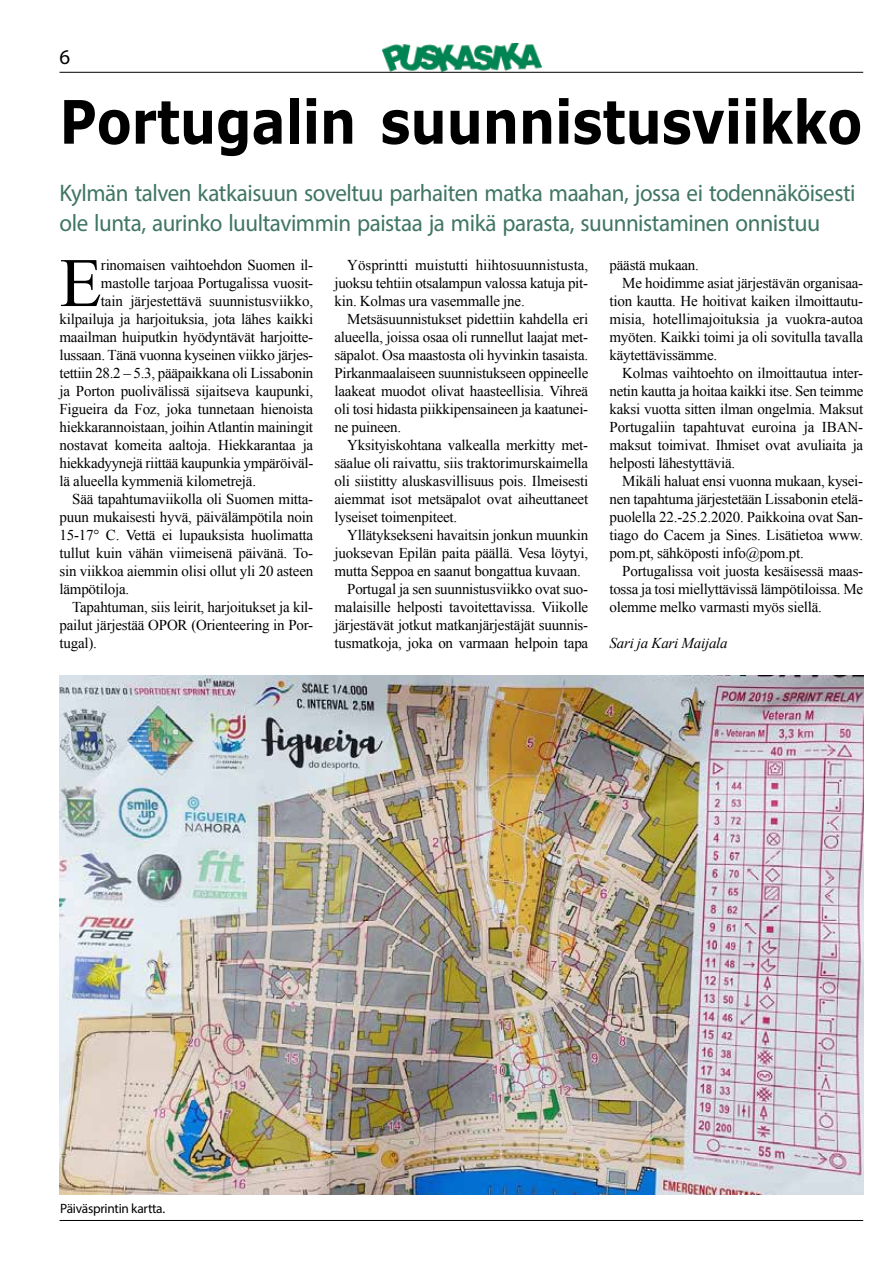
<style>
.page{position:relative;width:893px;height:1263px;background:#fff}
.page>*{position:absolute;margin:0;border:0;box-sizing:border-box;transform-origin:0 0}
.t1{font:69.3px "Times New Roman";color:#000}
.t2{font:700 60px "Verdana";letter-spacing:-.005em;color:#000;scale:.85 1}
.t3{font:24px/30px "Myriad Pro";letter-spacing:-.02em;color:#407663;scale:.96 1}
.t4{font:21px "Myriad Pro";color:#000}
.t5{font:15px/18px "Times New Roman";letter-spacing:-.015em;color:#000;text-align:justify}
.t6{font:italic 15px "Times New Roman";letter-spacing:-.015em;color:#000}
.t7{font:13.5px "Myriad Pro";letter-spacing:-.02em;color:#000}
</style>
<div class="page">
<img style="left:382px;top:44px;width:159px;height:28px">
<hr style="left:60px;top:72px;width:803px;height:1px;background:#000">
<hr style="left:60px;top:1220px;width:803px;height:1px;background:#000">
<img style="left:60px;top:676px;width:803px;height:518px">
<h3 class="t4" style="left:60px;top:44px;width:12px">6</h3>
<h2 class="t2" style="left:60px;top:79px;width:946px">Portugalin suunnistusviikko</h2>
<h3 class="t3" style="left:60px;top:177px;width:831px">Kylmän talven katkaisuun soveltuu parhaiten matka maahan, jossa ei todennäköisesti ole lunta, aurinko luultavimmin paistaa ja mikä parasta, suunnistaminen onnistuu</h3>
<p class="t5" style="left:609px;top:256px;width:91px">päästä mukaan.</p>
<p class="t5" style="left:622px;top:274px;width:242px">Me hoidimme asiat järjestävän organisaa-</p>
<p class="t5" style="left:609px;top:292px;width:255px">tion kautta. He hoitivat kaiken ilmoittautu-</p>
<p class="t5" style="left:609px;top:310px;width:255px">misia, hotellimajoituksia ja vuokra-autoa</p>
<p class="t5" style="left:609px;top:328px;width:255px">myöten. Kaikki toimi ja oli sovitulla tavalla</p>
<p class="t5" style="left:609px;top:346px;width:109px">käytettävissämme.</p>
<p class="t5" style="left:622px;top:364px;width:242px">Kolmas vaihtoehto on ilmoittautua inter-</p>
<p class="t5" style="left:609px;top:382px;width:255px">netin kautta ja hoitaa kaikki itse. Sen teimme</p>
<p class="t5" style="left:609px;top:400px;width:255px">kaksi vuotta sitten ilman ongelmia. Maksut</p>
<p class="t5" style="left:609px;top:418px;width:255px">Portugaliin tapahtuvat euroina ja IBAN-</p>
<p class="t5" style="left:609px;top:436px;width:255px">maksut toimivat. Ihmiset ovat avuliaita ja</p>
<p class="t5" style="left:609px;top:454px;width:127px">helposti lähestyttäviä.</p>
<p class="t5" style="left:622px;top:472px;width:242px">Mikäli haluat ensi vuonna mukaan, kysei-</p>
<p class="t5" style="left:609px;top:490px;width:255px">nen tapahtuma järjestetään Lissabonin etelä-</p>
<p class="t5" style="left:609px;top:508px;width:255px">puolella 22.-25.2.2020. Paikkoina ovat San-</p>
<p class="t5" style="left:609px;top:526px;width:255px">tiago do Cacem ja Sines. Lisätietoa www.</p>
<p class="t5" style="left:609px;top:544px;width:196px">pom.pt, sähköposti info@pom.pt.</p>
<p class="t5" style="left:622px;top:562px;width:243px">Portugalissa voit juosta kesäisessä maas-</p>
<p class="t5" style="left:609px;top:580px;width:255px">tossa ja tosi miellyttävissä lämpötiloissa. Me</p>
<p class="t5" style="left:609px;top:598px;width:214px">olemme melko varmasti myös siellä.</p>
<p class="t6" style="left:609px;top:633px;width:120px">Sari ja Kari Maijala</p>
<h1 class="t1" style="left:60px;top:236px;width:44px">E</h1>
<p class="t5" style="left:101px;top:256px;width:214px">rinomaisen vaihtoehdon Suomen il-</p>
<p class="t5" style="left:334px;top:256px;width:255px;text-indent:13px">Yösprintti muistutti hiihtosuunnistusta, juoksu tehtiin otsalampun valossa katuja pit&shy;kin. Kolmas ura vasemmalle jne.</p>
<p class="t5" style="left:334px;top:310px;width:255px;text-indent:13px">Metsäsuunnistukset pidettiin kahdella eri alueella, joissa osaa oli runnellut laajat met&shy;säpalot. Osa maastosta oli hyvinkin tasaista.<br>Pirkanmaalaiseen suunnistukseen oppineelle laakeat muodot olivat haasteellisia. Vihreä oli tosi hidasta piikkipensaineen ja kaatunei&shy;ne puineen.</p>
<p class="t5" style="left:334px;top:436px;width:255px;text-indent:13px">Yksityiskohtana valkealla merkitty met&shy;säalue oli raivattu, siis traktorimurskaimella oli siistitty aluskasvillisuus pois. Ilmeisesti aiemmat isot metsäpalot ovat aiheuttaneet lyseiset toimenpiteet.</p>
<p class="t5" style="left:347px;top:526px;width:242px">Yllätyksekseni havaitsin jonkun muunkin</p>
<p class="t5" style="left:334px;top:544px;width:255px">juoksevan Epilän paita päällä. Vesa löytyi,</p>
<p class="t5" style="left:334px;top:562px;width:248px">mutta Seppoa en saanut bongattua kuvaan.</p>
<p class="t5" style="left:347px;top:580px;width:242px">Portugal ja sen suunnistusviikko ovat suo-</p>
<p class="t5" style="left:334px;top:598px;width:255px">malaisille helposti tavoitettavissa. Viikolle</p>
<p class="t5" style="left:334px;top:616px;width:255px">järjestävät jotkut matkanjärjestäjät suunnis-</p>
<p class="t5" style="left:334px;top:634px;width:255px">tusmatkoja, joka on varmaan helpoin tapa</p>
<p class="t5" style="left:101px;top:274px;width:214px">mastolle tarjoaa Portugalissa vuosit-</p>
<p class="t5" style="left:101px;top:292px;width:214px">tain järjestettävä suunnistusviikko,</p>
<p class="t5" style="left:60px;top:310px;width:255px">kilpailuja ja harjoituksia, jota lähes kaikki</p>
<p class="t5" style="left:60px;top:328px;width:255px">maailman huiputkin hyödyntävät harjoitte-</p>
<p class="t5" style="left:60px;top:346px;width:255px">lussaan. Tänä vuonna kyseinen viikko järjes-</p>
<p class="t5" style="left:60px;top:364px;width:255px">tettiin 28.2 – 5.3, pääpaikkana oli Lissabonin</p>
<p class="t5" style="left:60px;top:382px;width:255px">ja Porton puolivälissä sijaitseva kaupunki,</p>
<p class="t5" style="left:60px;top:400px;width:255px">Figueira da Foz, joka tunnetaan hienoista</p>
<p class="t5" style="left:60px;top:418px;width:255px">hiekkarannoistaan, joihin Atlantin mainingit</p>
<p class="t5" style="left:60px;top:436px;width:255px">nostavat komeita aaltoja. Hiekkarantaa ja</p>
<p class="t5" style="left:60px;top:454px;width:255px">hiekkadyynejä riittää kaupunkia ympäröiväl-</p>
<p class="t5" style="left:60px;top:472px;width:198px">lä alueella kymmeniä kilometrejä.</p>
<p class="t5" style="left:72px;top:490px;width:242px">Sää tapahtumaviikolla oli Suomen mitta-</p>
<p class="t5" style="left:60px;top:508px;width:255px">puun mukaisesti hyvä, päivälämpötila noin</p>
<p class="t5" style="left:60px;top:526px;width:255px">15-17° C. Vettä ei lupauksista huolimatta</p>
<p class="t5" style="left:60px;top:544px;width:255px">tullut kuin vähän viimeisenä päivänä. To-</p>
<p class="t5" style="left:60px;top:562px;width:255px">sin viikkoa aiemmin olisi ollut yli 20 asteen</p>
<p class="t5" style="left:60px;top:580px;width:71px">lämpötiloja.</p>
<p class="t5" style="left:72px;top:598px;width:242px">Tapahtuman, siis leirit, harjoitukset ja kil-</p>
<p class="t5" style="left:60px;top:616px;width:255px">pailut järjestää OPOR (Orienteering in Por-</p>
<p class="t5" style="left:60px;top:634px;width:39px">tugal).</p>
<p class="t7" style="left:60px;top:1199px;width:106px">Päiväsprintin kartta.</p>
</div>
